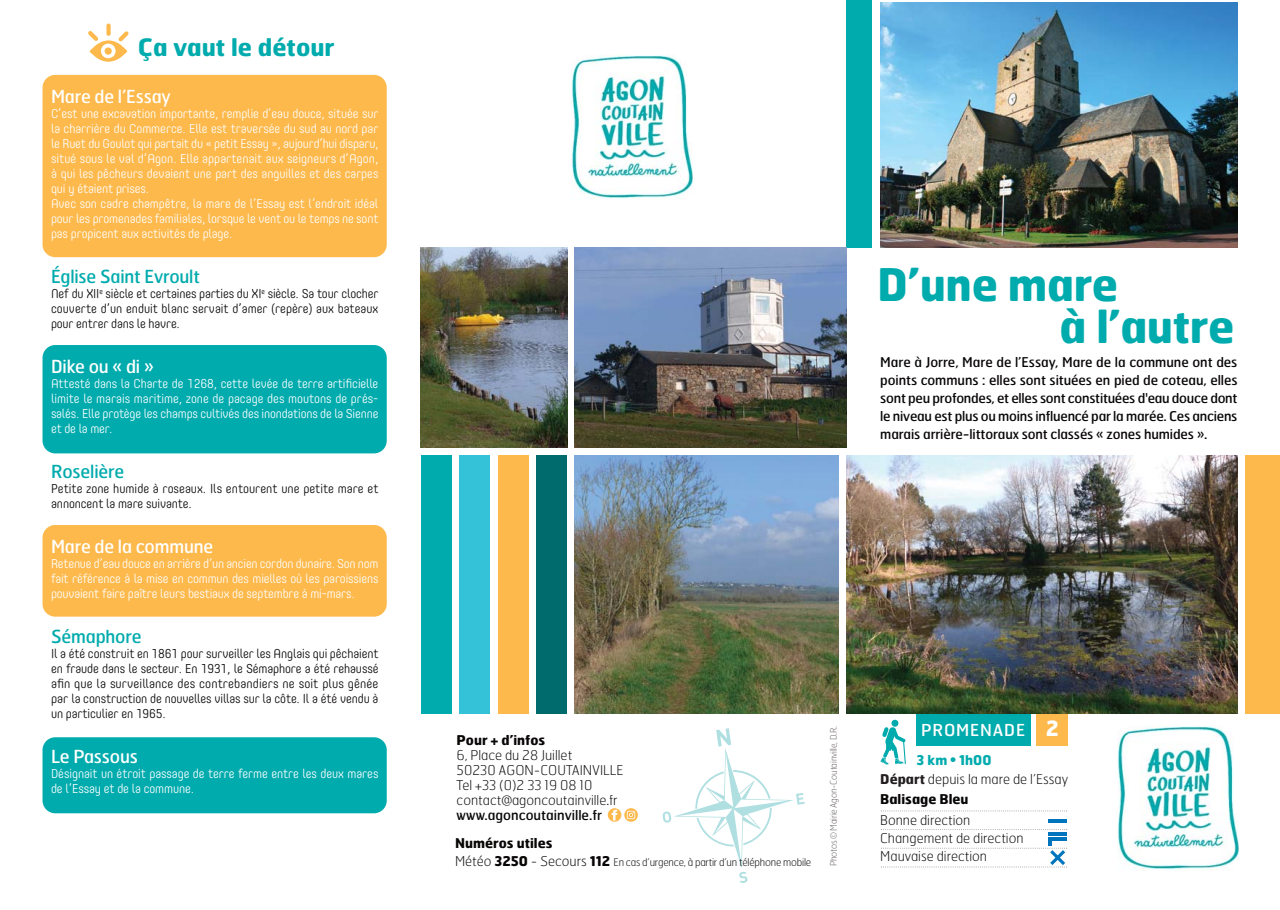
<style>
.page{position:relative;width:1280px;height:910px;background:#fff}
.page>*{position:absolute;margin:0;border:0;box-sizing:border-box;transform-origin:0 0}
.t1{font:700 45px/42px "Hermes";letter-spacing:-.01em;color:#00abad}
.t2{font:700 24px "Hermes";color:#00abad}
.t3{font:18px "Hermes";letter-spacing:-.01em;color:#fff}
.t4{font:18px "Hermes";letter-spacing:-.01em;color:#00abad}
.t5{font:16.5px "Hermes";letter-spacing:.05em;color:#fff}
.t6{font:13.5px/18px "Hermes";letter-spacing:-.01em;color:#090606;text-align:justify}
.t7{font:100 13.5px/15px "Hermes";color:#090606}
.t8{font:700 13.5px "Hermes";color:#090606}
.t9{font:700 13.5px "Hermes";color:#00abad}
.t10{font:300 12.75px/15px "Core Mellow";letter-spacing:-.01em;color:#fff}
.t11{font:300 12.75px/15px "Core Mellow";letter-spacing:-.01em;color:#090606;text-align:justify}
.t12{font:100 10.5px "Hermes";letter-spacing:-.02em;color:#090606}
.t13{font:100 9px "Hermes";letter-spacing:-.02em;color:#686261}
.s1{font-size:13.5px}
.s2{font-weight:700;font-size:13.5px}
.s3{font-weight:700;font-size:21px}
.s4{font-weight:700;color:#231f20}
</style>
<div class="page">
<div style="left:916px;top:708px;width:115px;height:38px;background:#00abad"></div>
<div style="left:1036px;top:707px;width:31px;height:39px;background:#fdb94c"></div>
<img style="left:846px;top:455px;width:391px;height:259px">
<div style="left:1246px;top:455px;width:34px;height:259px;background:#fdb94c"></div>
<div style="left:846px;top:0;width:26px;height:248px;background:#00abad"></div>
<div style="left:421px;top:455px;width:30px;height:259px;background:#00abad"></div>
<div style="left:459px;top:455px;width:31px;height:259px;background:#33c2d7"></div>
<div style="left:498px;top:455px;width:30px;height:259px;background:#fdb94c"></div>
<div style="left:536px;top:455px;width:30px;height:259px;background:#006b6d"></div>
<div style="left:43px;top:75px;width:344px;height:182px;background:#fdb94c;border-radius:13px"></div>
<div style="left:43px;top:525px;width:344px;height:92px;background:#fdb94c;border-radius:13px"></div>
<div style="left:43px;top:737px;width:344px;height:76px;background:#00abad;border-radius:13px"></div>
<div style="left:43px;top:345px;width:344px;height:108px;background:#00abad;border-radius:13px"></div>
<img style="left:1118px;top:726px;width:121px;height:144px">
<img style="left:572px;top:54px;width:121px;height:145px">
<img style="left:880px;top:2px;width:357px;height:246px">
<img style="left:574px;top:248px;width:272px;height:199px">
<img style="left:574px;top:455px;width:264px;height:259px">
<img style="left:421px;top:248px;width:146px;height:199px">
<svg style="left:663px;top:728px;width:142px;height:155px"></svg>
<svg style="left:880px;top:720px;width:26px;height:45px"></svg>
<hr style="left:1049px;top:832px;width:18px;height:3px;background:#0074bc">
<hr style="left:1049px;top:820px;width:18px;height:3px;background:#0074bc">
<svg style="left:881px;top:829px;width:186px;height:1px"></svg>
<svg style="left:881px;top:838px;width:186px;height:29px"></svg>
<svg style="left:881px;top:810px;width:186px;height:1px"></svg>
<div style="left:106px;top:24px;width:5px;height:12px;background:#fdb94c;border-radius:2px"></div>
<svg style="left:88px;top:31px;width:41px;height:31px"></svg>
<svg style="left:608px;top:808px;width:13px;height:14px"></svg>
<svg style="left:611px;top:810px;width:6px;height:10px"></svg>
<svg style="left:624px;top:808px;width:14px;height:14px"></svg>
<svg style="left:627px;top:811px;width:8px;height:8px"></svg>
<h2 class="t2" style="left:138px;top:38px;width:198px">Ça vaut le détour</h2>
<h3 class="t3" style="left:51px;top:90px;width:121px">Mare de l’Essay</h3>
<p class="t10" style="left:51px;top:107px;width:329px">C’est une excavation importante, remplie d’eau douce, située sur la charrière du Commerce. Elle est traversée du sud au nord par le Ruet du Goulot qui partait du « petit Essay », aujourd’hui disparu, situé sous le val d’Agon. Elle appartenait aux seigneurs d’Agon, à qui les pêcheurs devaient une part des anguilles et des carpes qui y étaient prises.<br>Avec son cadre champêtre, la mare de l’Essay est l’endroit idéal pour les promenades familiales, lorsque le vent ou le temps ne sont pas propicent aux activités de plage.</p>
<h3 class="t4" style="left:51px;top:270px;width:150px">Église Saint Evroult</h3>
<p class="t11" style="left:51px;top:287px;width:329px">Nef du XII<sup>e</sup> siècle et certaines parties du XI<sup>e</sup> siècle. Sa tour clocher couverte d’un enduit blanc servait d’amer (repère) aux bateaux pour entrer dans le havre.</p>
<h3 class="t3" style="left:51px;top:360px;width:104px">Dike ou « di »</h3>
<p class="t10" style="left:51px;top:377px;width:329px;text-align:justify">Attesté dans la Charte de 1268, cette levée de terre artificielle limite le marais maritime, zone de pacage des moutons de prés&shy;salés. Elle protège les champs cultivés des inondations de la Sienne et de la mer.</p>
<h3 class="t4" style="left:51px;top:465px;width:75px">Roselière</h3>
<p class="t11" style="left:51px;top:482px;width:329px">Petite zone humide à roseaux. Ils entourent une petite mare et annoncent la mare suivante.</p>
<h3 class="t3" style="left:51px;top:540px;width:164px">Mare de la commune</h3>
<p class="t10" style="left:51px;top:557px;width:329px;text-align:justify">Retenue d’eau douce en arrière d’un ancien cordon dunaire. Son nom fait référence à la mise en commun des mielles où les paroissiens pouvaient faire paître leurs bestiaux de septembre à mi-mars.</p>
<h3 class="t4" style="left:51px;top:630px;width:92px">Sémaphore</h3>
<p class="t11" style="left:51px;top:647px;width:329px">Il a été construit en 1861 pour surveiller les Anglais qui pêchaient en fraude dans le secteur. En 1931, le Sémaphore a été rehaussé afin que la surveillance des contrebandiers ne soit plus gênée par la construction de nouvelles villas sur la côte. Il a été vendu à un particulier en 1965.</p>
<h3 class="t3" style="left:51px;top:750px;width:88px">Le Passous</h3>
<p class="t10" style="left:51px;top:767px;width:329px">Désignait un étroit passage de terre ferme entre les deux mares de l’Essay et de la commune.</p>
<h1 class="t1" style="left:1059px;top:268px;width:176px;text-indent:-182px">D’une mare<br>à l’autre</h1>
<p class="t6" style="left:880px;top:355px;width:359px">Mare à Jorre, Mare de l’Essay, Mare de la commune ont des points communs : elles sont situées en pied de coteau, elles sont peu profondes, et elles sont constituées d'eau douce dont le niveau est plus ou moins influencé par la marée. Ces anciens marais arrière-littoraux sont classés « zones humides ».</p>
<p class="t8" style="left:457px;top:735px;width:90px">Pour + d’infos</p>
<p class="t7" style="left:457px;top:749px;width:168px">6, Place du 28 Juillet<br>50230 AGON-COUTAINVILLE<br>Tel +33 (0)2 33 19 08 10 contact@agoncoutainville.fr</p>
<p class="t6" style="left:457px;top:807px;width:147px">www.agoncoutainville.fr</p>
<p class="t8" style="left:455px;top:838px;width:99px">Numéros utiles</p>
<p class="t12" style="left:455px;top:858px;width:358px"><span class="s1">Météo</span> <span class="s2">3250</span> <span class="s1">- Secours</span> <span class="s2">112</span> En cas d’urgence, à partir d’un téléphone mobile</p>
<p class="t13" style="left:830px;top:866px;width:142px;rotate:-90deg">Photos © Mairie Agon-Coutainville, D.R.</p>
<p class="t5" style="left:921px;top:724px;width:139px">PROMENADE <span class="s3">2</span></p>
<p class="t7" style="left:880px;top:773px;width:190px"><span class="s4">Départ</span> depuis la mare de l’Essay</p>
<p class="t9" style="left:916px;top:754px;width:77px">3 km ● 1h00</p>
<p class="t8" style="left:880px;top:794px;width:90px">Balisage Bleu</p>
<p class="t7" style="left:880px;top:813px;width:145px;line-height:18px">Bonne direction<br>Changement de direction<br>Mauvaise direction</p>
</div>
